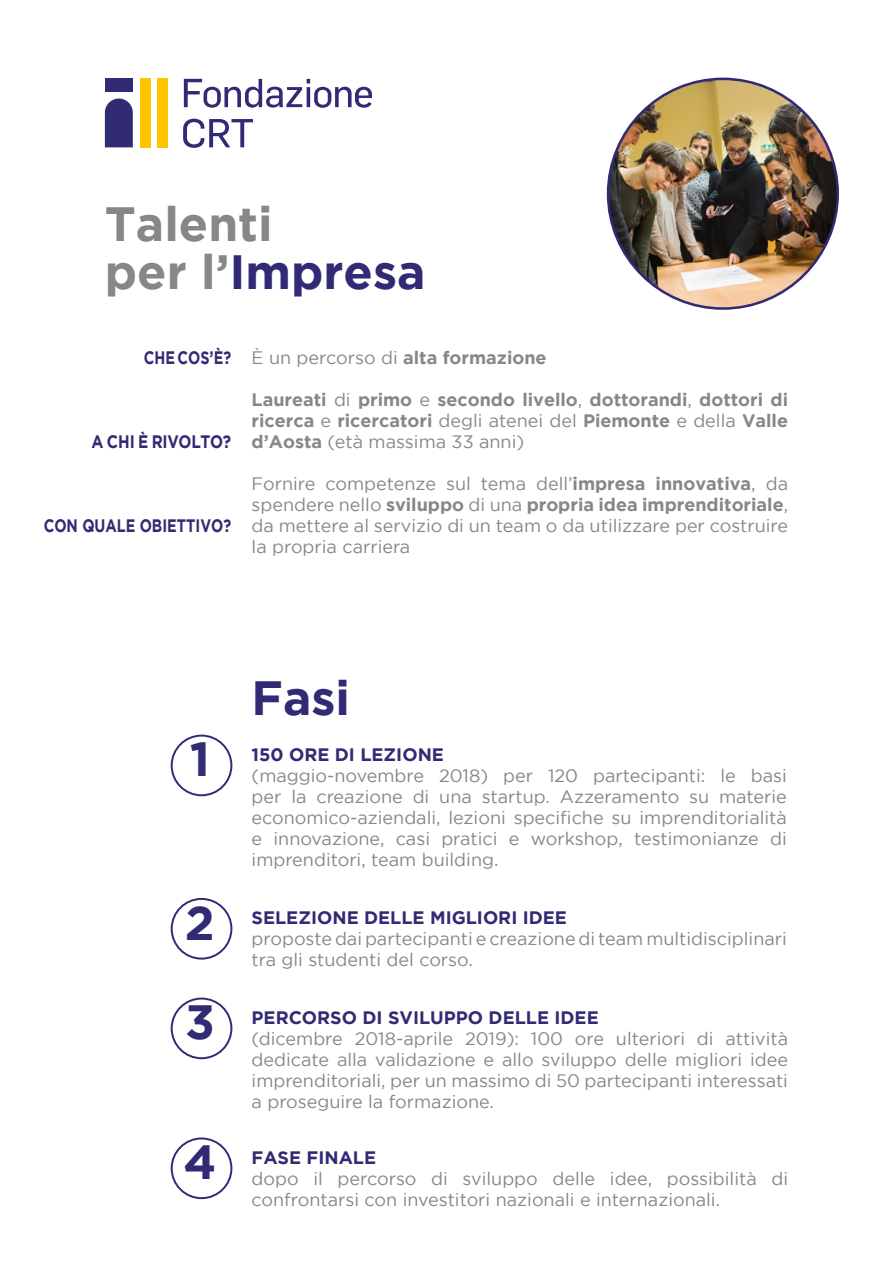
<style>
.page{position:relative;width:893px;height:1263px;background:#fff}
.page>*{position:absolute;margin:0;border:0;box-sizing:border-box;transform-origin:0 0}
.t1{font:700 48px/48px "Gotham";color:#878787}
.t2{font:700 48px "Gotham";color:#312a74}
.t3{font:18px/21px "Gotham";color:#878787;text-align:justify}
.t4{font:700 18px/21px "Gotham";color:#878787;text-align:justify}
.t5{font:700 18px "Gotham";color:#312a74}
.t6{font:700 18px "Gotham";color:#312a74;scale:.8 1}
.t7{font:700 18px "Gotham";letter-spacing:-.02em;color:#312a74;scale:.85 1}
.s1{color:#312a74}
.s2{font-weight:400}
.s3{font-weight:700}
</style>
<div class="page">
<div style="left:140px;top:78px;width:10px;height:69px;background:#fdc400"></div>
<div style="left:157px;top:78px;width:11px;height:69px;background:#fdc400"></div>
<svg style="left:105px;top:99px;width:28px;height:48px"></svg>
<div style="left:105px;top:78px;width:28px;height:14px;background:#312a74"></div>
<svg style="left:184px;top:79px;width:188px;height:29px"></svg>
<svg style="left:183px;top:119px;width:70px;height:29px"></svg>
<img style="left:608px;top:79px;width:230px;height:229px;border-radius:115px">
<div style="left:171px;top:735px;width:61px;height:61px;border:2px solid #312a74;border-radius:50%"></div>
<div style="left:171px;top:997px;width:61px;height:62px;border:2px solid #312a74;border-radius:50%"></div>
<div style="left:171px;top:898px;width:61px;height:61px;border:2px solid #312a74;border-radius:50%"></div>
<div style="left:171px;top:1137px;width:61px;height:62px;border:2px solid #312a74;border-radius:50%"></div>
<h1 class="t1" style="left:105px;top:199px;width:322px">Talenti<br>per l’<span class="s1">Impresa</span></h1>
<p class="t6" style="left:144px;top:347px;width:111px">CHE COS’È?</p>
<p class="t7" style="left:92px;top:431px;width:166px">A CHI È RIVOLTO?</p>
<p class="t6" style="left:44px;top:515px;width:236px">CON QUALE OBIETTIVO?</p>
<p class="t4" style="left:252px;top:347px;width:297px"><span class="s2">È un percorso di</span> alta formazione</p>
<p class="t4" style="left:252px;top:389px;width:538px">Laureati <span class="s2">di</span> primo <span class="s2">e</span> secondo livello<span class="s2">,</span> dottorandi<span class="s2">,</span> dottori di ricerca <span class="s2">e</span> ricercatori <span class="s2">degli atenei del</span> Piemonte <span class="s2">e della</span> Valle d’Aosta <span class="s2">(età massima 33 anni)</span></p>
<p class="t3" style="left:252px;top:473px;width:538px">Fornire competenze sul tema dell’<span class="s3">impresa innovativa</span>, da spendere nello <span class="s3">sviluppo</span> di una <span class="s3">propria idea imprenditoriale</span>, da mettere al servizio di un team o da utilizzare per costruire la propria carriera</p>
<h1 class="t2" style="left:190px;top:732px;width:22px">1</h1>
<h1 class="t2" style="left:252px;top:671px;width:100px">Fasi</h1>
<p class="t5" style="left:252px;top:744px;width:194px">150 ORE DI LEZIONE</p>
<p class="t3" style="left:252px;top:765px;width:537px">(maggio-novembre 2018) per 120 partecipanti: le basi per la creazione di una startup. Azzeramento su materie economico-aziendali, lezioni specifiche su imprenditorialità e innovazione, casi pratici e workshop, testimonianze di imprenditori, team building.</p>
<h1 class="t2" style="left:185px;top:895px;width:31px">2</h1>
<p class="t5" style="left:252px;top:907px;width:317px">SELEZIONE DELLE MIGLIORI IDEE</p>
<p class="t3" style="left:252px;top:928px;width:537px">proposte dai partecipanti e creazione di team multidisciplinari tra gli studenti del corso.</p>
<h1 class="t2" style="left:185px;top:995px;width:31px">3</h1>
<p class="t5" style="left:252px;top:1007px;width:349px">PERCORSO DI SVILUPPO DELLE IDEE</p>
<p class="t3" style="left:252px;top:1028px;width:538px">(dicembre 2018-aprile 2019): 100 ore ulteriori di attività dedicate alla validazione e allo sviluppo delle migliori idee imprenditoriali, per un massimo di 50 partecipanti interessati a proseguire la formazione.</p>
<h1 class="t2" style="left:183px;top:1134px;width:35px">4</h1>
<p class="t5" style="left:252px;top:1147px;width:126px">FASE FINALE</p>
<p class="t3" style="left:252px;top:1168px;width:538px">dopo il percorso di sviluppo delle idee, possibilità di confrontarsi con investitori nazionali e internazionali.</p>
</div>
